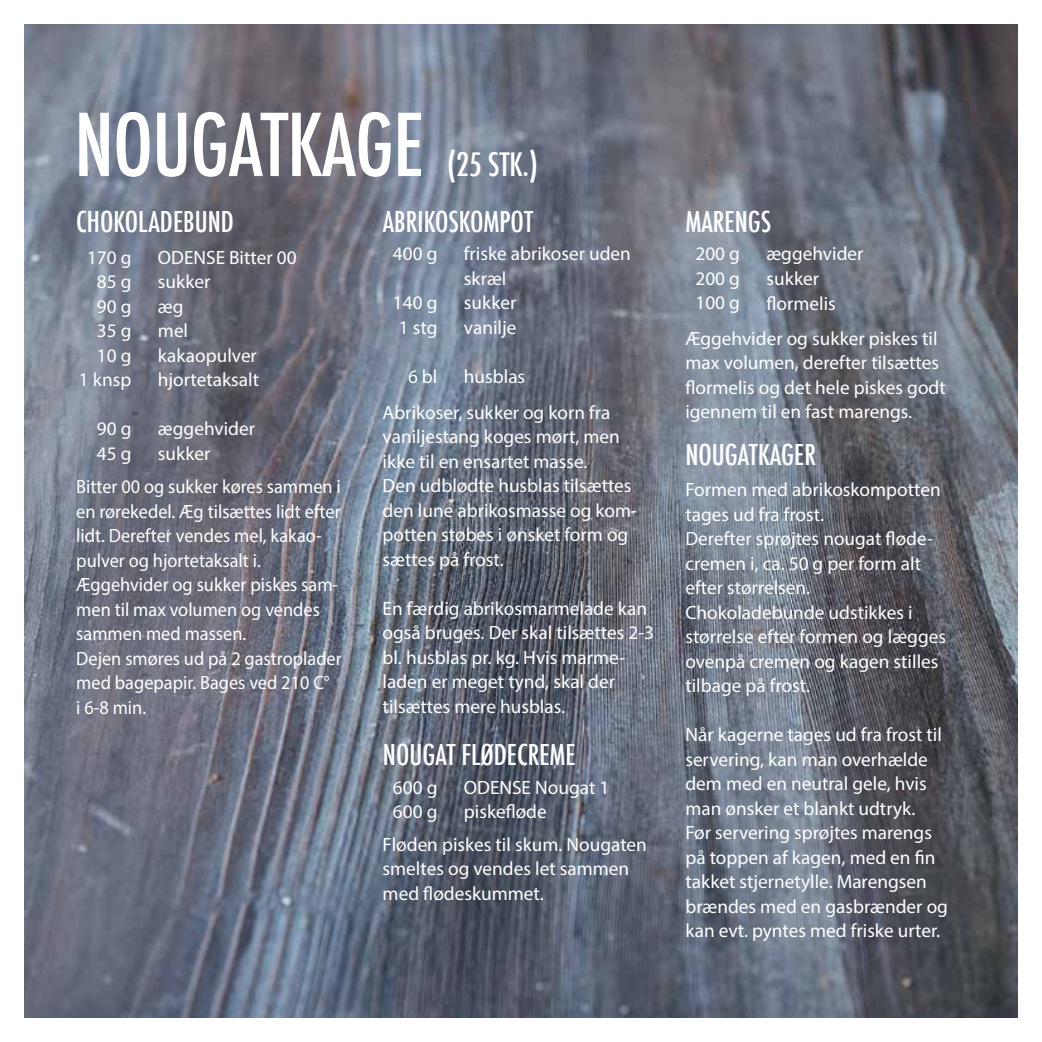
<style>
.page{position:relative;width:1042px;height:1042px;background:#fff}
.page>*{position:absolute;margin:0;border:0;box-sizing:border-box;transform-origin:0 0}
.t1{font:500 condensed 84px "Futura";letter-spacing:-.01em;color:#fff}
.t2{font:500 condensed 31.5px "Futura";color:#fff}
.t3{font:500 condensed 28px "Futura";color:#fff}
.t4{font:19.25px/24.5px "Myriad Pro";color:#fff}
.t5{font:19.25px/24.5px "Myriad Pro";color:#fff;scale:.95 1}
</style>
<div class="page">
<img style="left:25px;top:25px;width:992px;height:992px">
<h1 class="t1" style="left:74px;top:91px;width:351px">NOUGATKAGE</h1>
<h2 class="t2" style="left:447px;top:144px;width:92px">(25 STK.)</h2>
<h3 class="t3" style="left:76px;top:203px;width:159px">CHOKOLADEBUND</h3>
<p class="t4" style="left:79px;top:245px;width:54px;text-align:right">170 g<br>85 g<br>90 g<br>35 g<br>10 g<br>1 knsp</p>
<p class="t4" style="left:97px;top:416px;width:36px">90 g<br>45 g</p>
<p class="t4" style="left:158px;top:245px;width:140px">ODENSE Bitter 00 sukker<br>æg<br>mel<br>kakaopulver hjortetaksalt</p>
<p class="t4" style="left:158px;top:416px;width:99px">æggehvider sukker</p>
<p class="t5" style="left:76px;top:474px;width:281px">Bitter 00 og sukker køres sammen i en rørekedel. Æg tilsættes lidt efter lidt. Derefter vendes mel, kakao&shy;pulver og hjortetaksalt i.<br>Æggehvider og sukker piskes sam&shy;men til max volumen og vendes sammen med massen.<br>Dejen smøres ud på 2 gastroplader med bagepapir. Bages ved 210 C°<br>i 6-8 min.</p>
<h3 class="t3" style="left:383px;top:203px;width:152px">ABRIKOSKOMPOT</h3>
<h3 class="t3" style="left:685px;top:203px;width:87px">MARENGS</h3>
<p class="t4" style="left:393px;top:241px;width:46px">400 g</p>
<p class="t4" style="left:393px;top:290px;width:46px;text-align:center">140 g<br>1 stg</p>
<p class="t4" style="left:408px;top:364px;width:31px">6 bl</p>
<p class="t4" style="left:464px;top:241px;width:169px">friske abrikoser uden skræl<br>sukker<br>vanilje</p>
<p class="t4" style="left:464px;top:364px;width:63px">husblas</p>
<p class="t4" style="left:383px;top:400px;width:256px">Abrikoser, sukker og korn fra vaniljestang koges mørt, men ikke til en ensartet masse.<br>Den udblødte husblas tilsættes den lune abrikosmasse og kom&shy;potten støbes i ønsket form og sættes på frost.</p>
<p class="t4" style="left:383px;top:596px;width:273px">En færdig abrikosmarmelade kan også bruges. Der skal tilsættes 2-3 bl. husblas pr. kg. Hvis marme&shy;laden er meget tynd, skal der tilsættes mere husblas.</p>
<h3 class="t3" style="left:383px;top:737px;width:194px">NOUGAT FLØDECREME</h3>
<p class="t4" style="left:393px;top:775px;width:46px">600 g<br>600 g</p>
<p class="t4" style="left:464px;top:775px;width:147px">ODENSE Nougat 1 piskefløde</p>
<p class="t4" style="left:383px;top:832px;width:266px">Fløden piskes til skum. Nougaten smeltes og vendes let sammen med flødeskummet.</p>
<p class="t4" style="left:695px;top:241px;width:46px;text-align:justify">200 g 200 g 100 g</p>
<p class="t4" style="left:766px;top:241px;width:99px">æggehvider sukker flormelis</p>
<p class="t4" style="left:685px;top:326px;width:262px">Æggehvider og sukker piskes til max volumen, derefter tilsættes flormelis og det hele piskes godt igennem til en fast marengs.</p>
<h3 class="t3" style="left:685px;top:437px;width:132px">NOUGATKAGER</h3>
<p class="t4" style="left:685px;top:477px;width:262px">Formen med abrikoskompotten tages ud fra frost.<br>Derefter sprøjtes nougat fløde&shy;cremen i, ca. 50 g per form alt efter størrelsen.<br>Chokoladebunde udstikkes i størrelse efter formen og lægges ovenpå cremen og kagen stilles tilbage på frost.</p>
<p class="t4" style="left:685px;top:722px;width:264px">Når kagerne tages ud fra frost til servering, kan man overhælde dem med en neutral gele, hvis man ønsker et blankt udtryk.<br>Før servering sprøjtes marengs på toppen af kagen, med en fin takket stjernetylle. Marengsen brændes med en gasbrænder og kan evt. pyntes med friske urter.</p>
</div>
